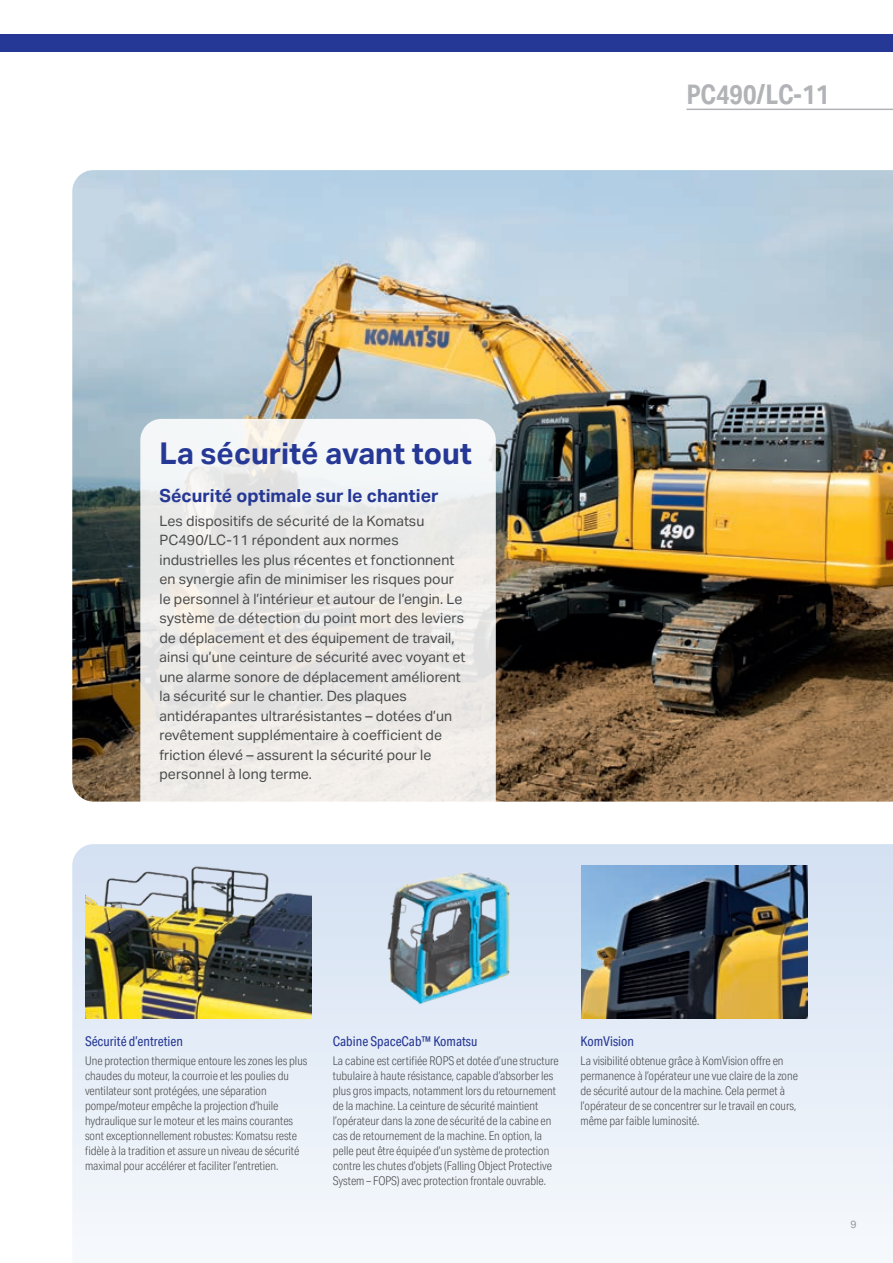
<style>
.page{position:relative;width:893px;height:1263px;background:#fff}
.page>*{position:absolute;margin:0;border:0;box-sizing:border-box;transform-origin:0 0}
.t1{font:700 30px "Aktiv Grotesk";color:#263895}
.t2{font:700 27px "Aktiv Grotesk Cd";color:#b2b3b7}
.t3{font:700 18px "Aktiv Grotesk";color:#263895}
.t4{font:14.25px/19.5px "Aktiv Grotesk";color:#4b4c4d}
.t5{font:13.5px "Aktiv Grotesk Cd";color:#263895}
.t6{font:300 12px/15px "Aktiv Grotesk Cd";color:#4b4c4d}
.t7{font:10.5px "Aktiv Grotesk";color:#939598}
</style>
<div class="page">
<img style="left:72px;top:170px;width:821px;height:631px">
<svg style="left:72px;top:844px;width:821px;height:394px"></svg>
<img style="left:85px;top:865px;width:227px;height:153px">
<img style="left:376px;top:865px;width:141px;height:153px">
<img style="left:581px;top:865px;width:227px;height:153px">
<svg style="left:140px;top:419px;width:356px;height:383px;fill:#edebe8"></svg>
<hr style="left:686px;top:109px;width:207px;height:1px;background:#b2b3b7">
<div style="left:0;top:34px;width:893px;height:17px;background:#263895"></div>
<h2 class="t2" style="left:686px;top:79px;width:144px">PC490/LC-11</h2>
<h1 class="t1" style="left:159px;top:436px;width:314px">La sécurité avant tout</h1>
<h3 class="t3" style="left:159px;top:485px;width:281px">Sécurité optimale sur le chantier</h3>
<p class="t4" style="left:159px;top:511px;width:308px">Les dispositifs de sécurité de la Komatsu PC490/LC-11 répondent aux normes industrielles les plus récentes et fonctionnent en synergie afin de minimiser les risques pour le personnel à l’intérieur et autour de l’engin. Le système de détection du point mort des leviers de déplacement et des équipement de travail, ainsi qu’une ceinture de sécurité avec voyant et une alarme sonore de déplacement améliorent la sécurité sur le chantier. Des plaques antidérapantes ultrarésistantes – dotées d’un revêtement supplémentaire à coefficient de friction élevé – assurent la sécurité pour le personnel à long terme.</p>
<p class="t5" style="left:85px;top:1033px;width:99px">Sécurité d’entretien</p>
<p class="t6" style="left:85px;top:1053px;width:224px">Une protection thermique entoure les zones les plus chaudes du moteur, la courroie et les poulies du ventilateur sont protégées, une séparation pompe/moteur empêche la projection d’huile hydraulique sur le moteur et les mains courantes sont exceptionnellement robustes: Komatsu reste fidèle à la tradition et assure un niveau de sécurité maximal pour accélérer et faciliter l’entretien.</p>
<p class="t5" style="left:333px;top:1033px;width:146px">Cabine SpaceCab™ Komatsu</p>
<p class="t6" style="left:333px;top:1053px;width:227px">La cabine est certifiée ROPS et dotée d’une structure tubulaire à haute résistance, capable d’absorber les plus gros impacts, notamment lors du retournement de la machine. La ceinture de sécurité maintient l’opérateur dans la zone de sécurité de la cabine en cas de retournement de la machine. En option, la pelle peut être équipée d’un système de protection contre les chutes d’objets (Falling Object Protective System – FOPS) avec protection frontale ouvrable.</p>
<p class="t5" style="left:580px;top:1033px;width:55px">KomVision</p>
<p class="t6" style="left:580px;top:1053px;width:219px">La visibilité obtenue grâce à KomVision offre en permanence à l’opérateur une vue claire de la zone de sécurité autour de la machine. Cela permet à l’opérateur de se concentrer sur le travail en cours, même par faible luminosité.</p>
<p class="t7" style="left:850px;top:1218px;width:8px">9</p>
</div>
